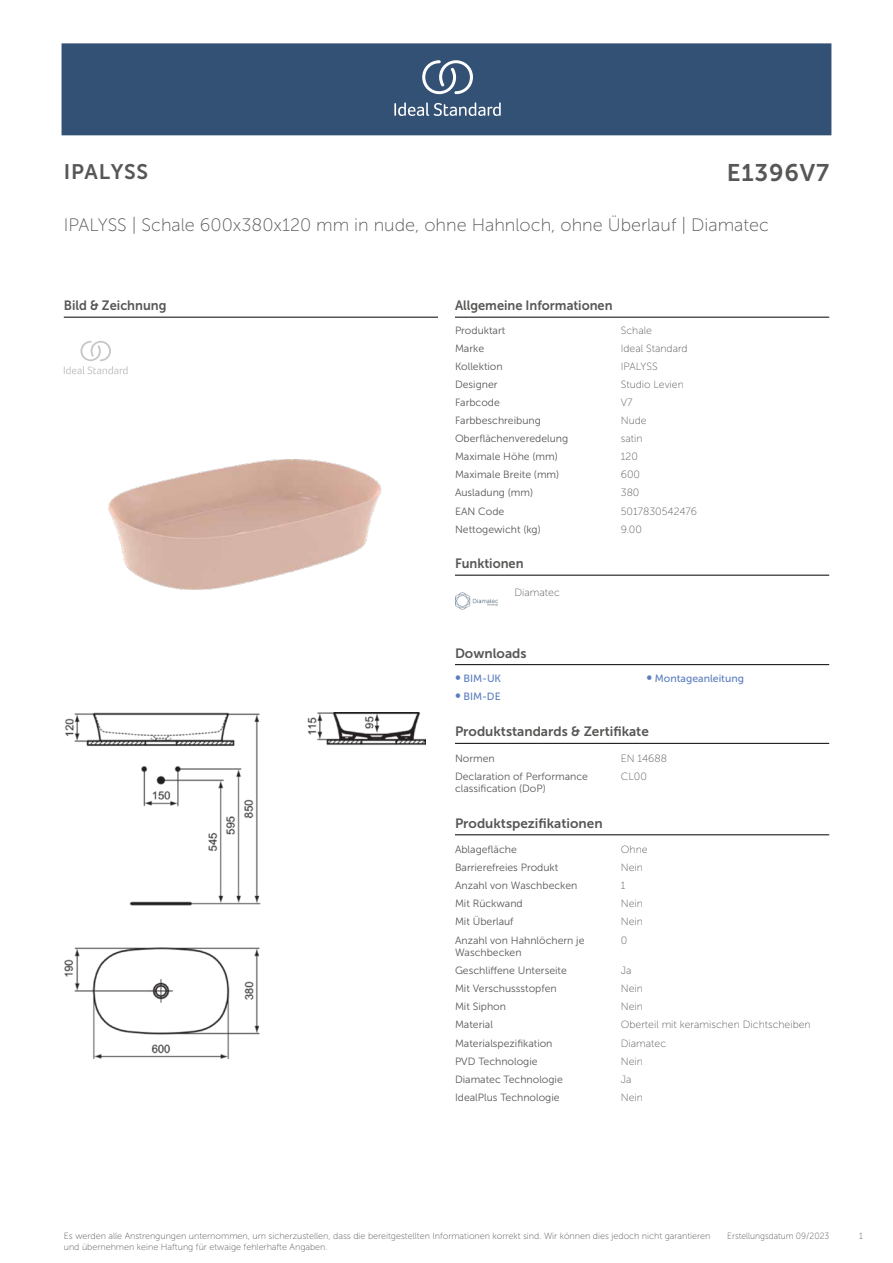
<style>
.page{position:relative;width:893px;height:1263px;background:#fff}
.page>*{position:absolute;margin:0;border:0;box-sizing:border-box;transform-origin:0 0}
.t1{font:24px "Museo Sans 700";letter-spacing:.035em;color:#575756}
.t2{font:21px "Museo Sans 700";letter-spacing:.035em;color:#575756}
.t3{font:18px "Museo Sans 100";color:#575756}
.t4{font:13.5px "Museo Sans 700";color:#575756}
.t5{font:13.5px "Museo Sans 700";color:#575756;scale:.95 1}
.t6{font:10.5px/12.6px "Museo Sans 300";color:#575756}
.t7{font:10.5px "Museo Sans 100";color:#575756}
.t8{font:10.5px "Museo Sans 500";color:#5b7ebf}
.t9{font:9px "Museo Sans 100";color:#575756}
.t10{font:9px "Museo Sans 100";color:#575756;scale:.95 1}
.s1{font-size:15px}
</style>
<div class="page">
<div style="left:62px;top:43px;width:769px;height:92px;background:#335075"></div>
<svg style="left:394px;top:102px;width:107px;height:14px"></svg>
<svg style="left:422px;top:60px;width:51px;height:34px"></svg>
<hr style="left:455px;top:317px;width:374px;height:1px;background:#000">
<hr style="left:455px;top:575px;width:374px;height:1px;background:#000">
<img style="left:455px;top:592px;width:42px;height:17px">
<hr style="left:455px;top:664px;width:374px;height:1px;background:#000">
<hr style="left:455px;top:743px;width:374px;height:1px;background:#000">
<hr style="left:455px;top:834px;width:374px;height:1px;background:#000">
<hr style="left:64px;top:317px;width:374px;height:1px;background:#000">
<svg style="left:64px;top:341px;width:64px;height:33px"></svg>
<img style="left:64px;top:713px;width:361px;height:345px">
<img style="left:108px;top:459px;width:274px;height:131px">
<h2 class="t2" style="left:64px;top:160px;width:86px">IPALYSS</h2>
<h1 class="t1" style="left:727px;top:160px;width:104px">E1396V7</h1>
<h3 class="t3" style="left:64px;top:215px;width:707px">IPALYSS | Schale 600x380x120 mm in nude, ohne Hahnloch, ohne Überlauf | Diamatec</h3>
<p class="t5" style="left:64px;top:298px;width:110px">Bild &amp; Zeichnung</p>
<p class="t5" style="left:455px;top:298px;width:167px">Allgemeine Informationen</p>
<p class="t6" style="left:455px;top:324px;width:52px">Produktart</p>
<p class="t7" style="left:621px;top:325px;width:33px">Schale</p>
<p class="t6" style="left:455px;top:342px;width:31px">Marke</p>
<p class="t7" style="left:621px;top:343px;width:68px">Ideal Standard</p>
<p class="t6" style="left:455px;top:360px;width:49px">Kollektion</p>
<p class="t7" style="left:621px;top:361px;width:38px">IPALYSS</p>
<p class="t6" style="left:455px;top:378px;width:44px">Designer</p>
<p class="t7" style="left:621px;top:379px;width:65px">Studio Levien</p>
<p class="t6" style="left:455px;top:396px;width:46px">Farbcode</p>
<p class="t7" style="left:621px;top:397px;width:13px">V7</p>
<p class="t6" style="left:455px;top:414px;width:87px">Farbbeschreibung</p>
<p class="t7" style="left:621px;top:415px;width:27px">Nude</p>
<p class="t6" style="left:455px;top:432px;width:115px">Oberflächenveredelung</p>
<p class="t7" style="left:621px;top:433px;width:23px">satin</p>
<p class="t6" style="left:455px;top:450px;width:104px">Maximale Höhe (mm)</p>
<p class="t7" style="left:621px;top:451px;width:19px">120</p>
<p class="t6" style="left:455px;top:469px;width:106px">Maximale Breite (mm)</p>
<p class="t7" style="left:621px;top:469px;width:21px">600</p>
<p class="t6" style="left:455px;top:487px;width:80px">Ausladung (mm)</p>
<p class="t7" style="left:621px;top:487px;width:20px">380</p>
<p class="t6" style="left:455px;top:505px;width:51px">EAN Code</p>
<p class="t7" style="left:621px;top:505px;width:78px">5017830542476</p>
<p class="t6" style="left:455px;top:523px;width:87px">Nettogewicht (kg)</p>
<p class="t7" style="left:621px;top:523px;width:23px">9.00</p>
<p class="t5" style="left:455px;top:556px;width:74px">Funktionen</p>
<p class="t7" style="left:514px;top:587px;width:47px">Diamatec</p>
<p class="t4" style="left:455px;top:646px;width:73px">Downloads</p>
<p class="t8" style="left:455px;top:673px;width:48px"><span class="s1">•</span> BIM-UK</p>
<p class="t8" style="left:455px;top:691px;width:47px"><span class="s1">•</span> BIM-DE</p>
<p class="t8" style="left:646px;top:673px;width:99px"><span class="s1">•</span> Montageanleitung</p>
<p class="t4" style="left:455px;top:724px;width:195px">Produktstandards &amp; Zertifikate</p>
<p class="t6" style="left:455px;top:752px;width:41px">Normen</p>
<p class="t7" style="left:621px;top:752px;width:48px">EN 14688</p>
<p class="t6" style="left:455px;top:770px;width:135px">Declaration of Performance classification (DoP)</p>
<p class="t7" style="left:621px;top:770px;width:28px">CL00</p>
<p class="t4" style="left:455px;top:816px;width:149px">Produktspezifikationen</p>
<p class="t6" style="left:455px;top:843px;width:63px">Ablagefläche</p>
<p class="t7" style="left:621px;top:844px;width:28px">Ohne</p>
<p class="t6" style="left:455px;top:861px;width:105px">Barrierefreies Produkt</p>
<p class="t7" style="left:621px;top:862px;width:24px">Nein</p>
<p class="t6" style="left:455px;top:879px;width:124px">Anzahl von Waschbecken</p>
<p class="t7" style="left:621px;top:880px;width:6px">1</p>
<p class="t6" style="left:455px;top:897px;width:69px">Mit Rückwand</p>
<p class="t7" style="left:621px;top:898px;width:24px">Nein</p>
<p class="t6" style="left:455px;top:915px;width:60px">Mit Überlauf</p>
<p class="t7" style="left:621px;top:916px;width:24px">Nein</p>
<p class="t6" style="left:455px;top:934px;width:131px">Anzahl von Hahnlöchern je<br>Waschbecken</p>
<p class="t7" style="left:621px;top:934px;width:8px">0</p>
<p class="t6" style="left:455px;top:964px;width:113px">Geschliffene Unterseite</p>
<p class="t7" style="left:621px;top:965px;width:12px">Ja</p>
<p class="t6" style="left:455px;top:982px;width:103px">Mit Verschussstopfen</p>
<p class="t7" style="left:621px;top:983px;width:24px">Nein</p>
<p class="t6" style="left:455px;top:1000px;width:52px">Mit Siphon</p>
<p class="t7" style="left:621px;top:1001px;width:24px">Nein</p>
<p class="t6" style="left:455px;top:1018px;width:39px">Material</p>
<p class="t7" style="left:621px;top:1019px;width:191px">Oberteil mit keramischen Dichtscheiben</p>
<p class="t6" style="left:455px;top:1037px;width:99px">Materialspezifikation</p>
<p class="t7" style="left:621px;top:1037px;width:47px">Diamatec</p>
<p class="t6" style="left:455px;top:1055px;width:84px">PVD Technologie</p>
<p class="t7" style="left:621px;top:1055px;width:24px">Nein</p>
<p class="t6" style="left:455px;top:1073px;width:109px">Diamatec Technologie</p>
<p class="t7" style="left:621px;top:1073px;width:12px">Ja</p>
<p class="t6" style="left:455px;top:1091px;width:106px">IdealPlus Technologie</p>
<p class="t7" style="left:621px;top:1091px;width:24px">Nein</p>
<p class="t10" style="left:727px;top:1231px;width:109px">Erstellungsdatum 09/2023</p>
<p class="t9" style="left:64px;top:1231px;width:648px">Es werden alle Anstrengungen unternommen, um sicherzustellen, dass die bereitgestellten Informationen korrekt sind. Wir können dies jedoch nicht garantieren</p>
<p class="t10" style="left:859px;top:1231px;width:5px">1</p>
<p class="t9" style="left:64px;top:1242px;width:265px">und übernehmen keine Haftung für etwaige fehlerhafte Angaben.</p>
</div>
